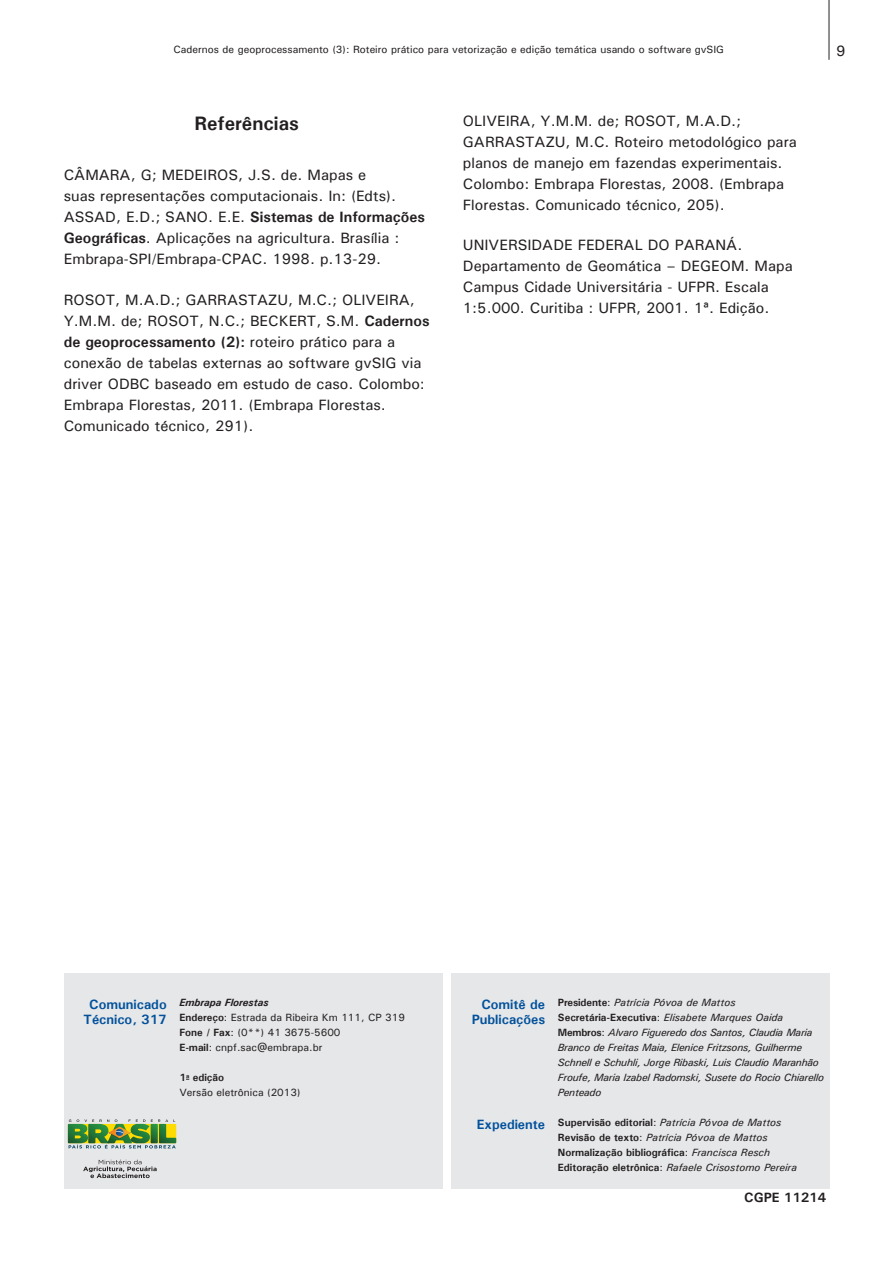
<style>
.page{position:relative;width:893px;height:1263px;background:#fff}
.page>*{position:absolute;margin:0;border:0;box-sizing:border-box;transform-origin:0 0}
.Título_2{font:700 19.5px "Univers";color:#231f20}
.Corpo_de_texto_1{font:500 15px/21px "Univers";color:#231f20}
.t1{font:700 13.5px/15px "Univers";color:#01519b;text-align:center}
.Nome_do_autor{font:700 13.5px "Univers";color:#231f20}
.t2{font:500 10.5px "Univers";color:#231f20}
.t3{font:italic 500 10.5px "Univers";color:#231f20}
.t4{font:italic 500 10.5px/15px "Univers";letter-spacing:-.02em;color:#231f20}
.t5{font:700 10.5px "Univers";color:#231f20}
.t6{font:italic 700 10.5px "Univers";color:#231f20}
.s1{font-weight:700}
.s2{font-weight:700;font-style:normal}
.s3{font-style:normal}
.s4{font-weight:500}
.s5{font-weight:500;font-style:italic}
</style>
<div class="page">
<hr style="left:829px;top:0;width:1px;height:60px;background:#231f20">
<div style="left:451px;top:973px;width:379px;height:215px;background:#e6e7e9"></div>
<div style="left:65px;top:973px;width:378px;height:215px;background:#e6e7e9"></div>
<svg style="left:68px;top:1119px;width:108px;height:29px"></svg>
<svg style="left:83px;top:1159px;width:74px;height:19px"></svg>
<p class="t2" style="left:174px;top:43px;width:552px">Cadernos de geoprocessamento (3): Roteiro prático para vetorização e edição temática usando o software gvSIG</p>
<p class="Corpo_de_texto_1" style="left:836px;top:40px;width:11px">9</p>
<p class="Título_2" style="left:194px;top:110px;width:106px">Referências</p>
<p class="Corpo_de_texto_1" style="left:64px;top:164px;width:363px">CÂMARA, G; MEDEIROS, J.S. de. Mapas e<br>suas representações computacionais. In: (Edts).<br>ASSAD, E.D.; SANO. E.E. <span class="s1">Sistemas de Informações Geográficas</span>. Aplicações na agricultura. Brasília :<br>Embrapa-SPI/Embrapa-CPAC. 1998. p.13-29.</p>
<p class="Corpo_de_texto_1" style="left:64px;top:289px;width:367px">ROSOT, M.A.D.; GARRASTAZU, M.C.; OLIVEIRA, Y.M.M. de; ROSOT, N.C.; BECKERT, S.M. <span class="s1">Cadernos de geoprocessamento (2):</span> roteiro prático para a conexão de tabelas externas ao software gvSIG via driver ODBC baseado em estudo de caso. Colombo:<br>Embrapa Florestas, 2011. (Embrapa Florestas.<br>Comunicado técnico, 291).</p>
<p class="Corpo_de_texto_1" style="left:463px;top:110px;width:336px">OLIVEIRA, Y.M.M. de; ROSOT, M.A.D.; GARRASTAZU, M.C. Roteiro metodológico para planos de manejo em fazendas experimentais.<br>Colombo: Embrapa Florestas, 2008. (Embrapa Florestas. Comunicado técnico, 205).</p>
<p class="Corpo_de_texto_1" style="left:463px;top:234px;width:331px">UNIVERSIDADE FEDERAL DO PARANÁ.<br>Departamento de Geomática – DEGEOM. Mapa Campus Cidade Universitária - UFPR. Escala 1:5.000. Curitiba : UFPR, 2001. 1ª. Edição.</p>
<p class="t1" style="left:84px;top:996px;width:85px">Comunicado<br>Técnico, 317</p>
<p class="t6" style="left:179px;top:996px;width:91px">Embrapa Florestas</p>
<p class="t2" style="left:179px;top:1011px;width:227px"><span class="s1">Endereço</span>: Estrada da Ribeira Km 111, CP 319</p>
<p class="t2" style="left:179px;top:1026px;width:163px"><span class="s1">Fone / Fax</span>: (0**) 41 3675-5600</p>
<p class="t2" style="left:179px;top:1041px;width:144px"><span class="s1">E-mail</span>: cnpf.sac@embrapa.br</p>
<p class="t5" style="left:179px;top:1071px;width:46px">1<sup>a</sup> edição</p>
<p class="t2" style="left:179px;top:1086px;width:123px">Versão eletrônica (2013)</p>
<p class="t1" style="left:481px;top:996px;width:65px">Comitê de</p>
<p class="t1" style="left:472px;top:1011px;width:75px">Publicações</p>
<p class="t1" style="left:477px;top:1116px;width:70px">Expediente</p>
<p class="t3" style="left:558px;top:996px;width:179px"><span class="s2">Presidente</span><span class="s3">:</span> Patrícia Póvoa de Mattos</p>
<p class="t3" style="left:558px;top:1011px;width:227px"><span class="s2">Secretária-Executiva</span><span class="s3">:</span> Elisabete Marques Oaida</p>
<p class="t4" style="left:558px;top:1025px;width:268px"><span class="s2">Membros</span><span class="s3">:</span> Alvaro Figueredo dos Santos, Claudia Maria Branco de Freitas Maia, Elenice Fritzsons, Guilherme Schnell e Schuhli, Jorge Ribaski, Luis Claudio Maranhão Froufe, Maria Izabel Radomski, Susete do Rocio Chiarello Penteado</p>
<p class="t3" style="left:558px;top:1116px;width:225px"><span class="s2">Supervisão editorial</span><span class="s3">:</span> Patrícia Póvoa de Mattos</p>
<p class="t3" style="left:558px;top:1131px;width:211px"><span class="s2">Revisão de texto</span><span class="s3">:</span> Patrícia Póvoa de Mattos</p>
<p class="t5" style="left:558px;top:1146px;width:214px">Normalização bibliográfica<span class="s4">:</span> <span class="s5">Francisca Resch</span></p>
<p class="t3" style="left:558px;top:1161px;width:241px"><span class="s2">Editoração eletrônica</span><span class="s3">:</span> Rafaele Crisostomo Pereira</p>
<p class="Nome_do_autor" style="left:744px;top:1188px;width:83px">CGPE 11214</p>
</div>
